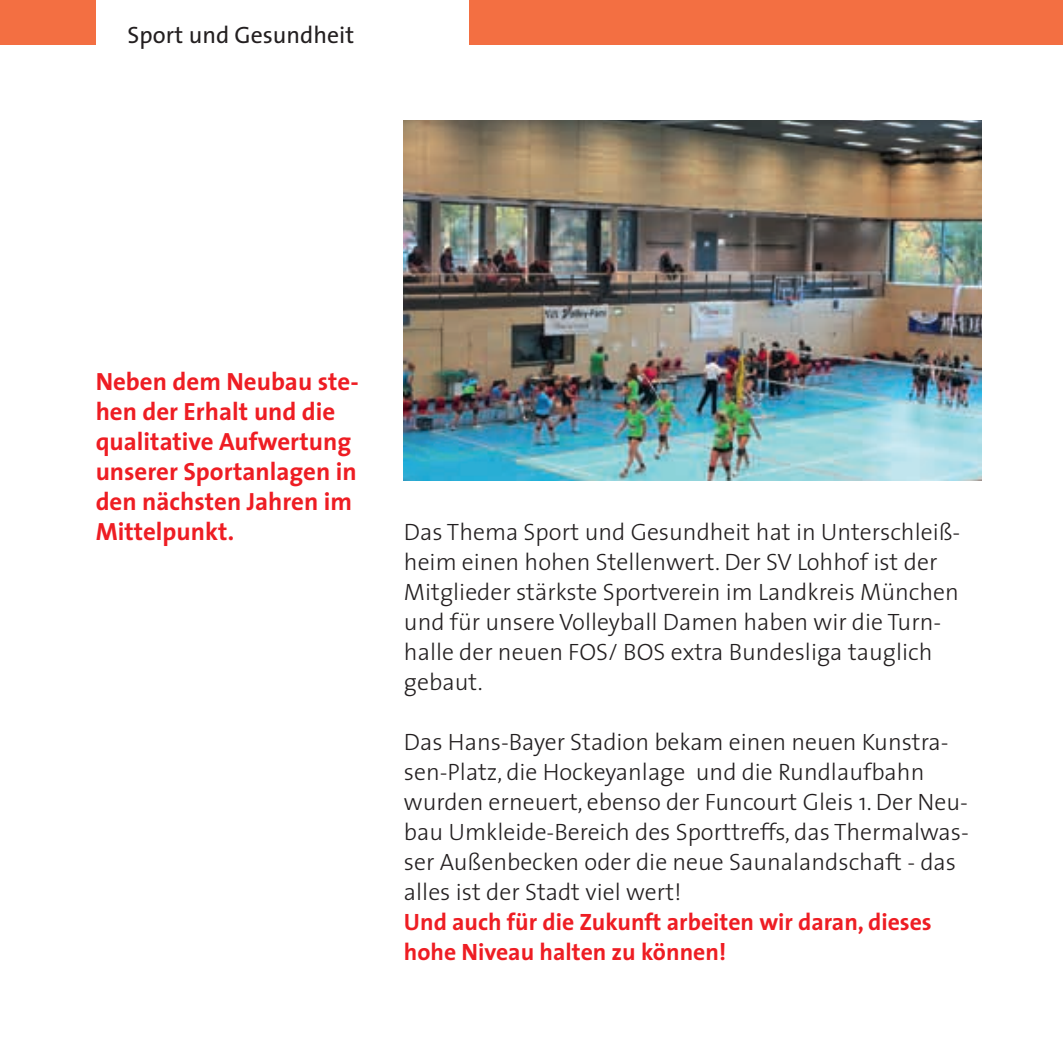
<style>
.page{position:relative;width:1063px;height:1063px;background:#fff}
.page>*{position:absolute;margin:0;border:0;box-sizing:border-box;transform-origin:0 0}
.t1{font:700 25px/30px "The Sans";color:#ee1d23}
.t2{font:300 23.75px/30px "The Sans";color:#231f20}
.t3{font:700 23.75px/30px "The Sans";color:#ee1d23}
.t4{font:23.75px "The Sans";color:#231f20}
</style>
<div class="page">
<div style="left:0;top:0;width:96px;height:44px;background:#f36f42"></div>
<div style="left:469px;top:0;width:594px;height:44px;background:#f36f42"></div>
<img style="left:404px;top:120px;width:577px;height:360px">
<p class="t4" style="left:128px;top:15px;width:228px">Sport und Gesundheit</p>
<p class="t1" style="left:96px;top:366px;width:265px">Neben dem Neubau ste&shy;hen der Erhalt und die qualitative Aufwertung unserer Sportanlagen in den nächsten Jahren im<br>Mittelpunkt.</p>
<p class="t2" style="left:404px;top:516px;width:558px">Das Thema Sport und Gesundheit hat in Unterschleiß&shy;heim einen hohen Stellenwert. Der SV Lohhof ist der Mitglieder stärkste Sportverein im Landkreis München und für unsere Volleyball Damen haben wir die Turn&shy;halle der neuen FOS/ BOS extra Bundesliga tauglich gebaut.</p>
<p class="t2" style="left:404px;top:726px;width:566px">Das Hans-Bayer Stadion bekam einen neuen Kunstra&shy;sen-Platz, die Hockeyanlage und die Rundlaufbahn wurden erneuert, ebenso der Funcourt Gleis 1. Der Neu&shy;bau Umkleide-Bereich des Sporttreffs, das Thermalwas&shy;ser Außenbecken oder die neue Saunalandschaft - das alles ist der Stadt viel wert!</p>
<p class="t3" style="left:404px;top:906px;width:529px">Und auch für die Zukunft arbeiten wir daran, dieses hohe Niveau halten zu können!</p>
</div>
